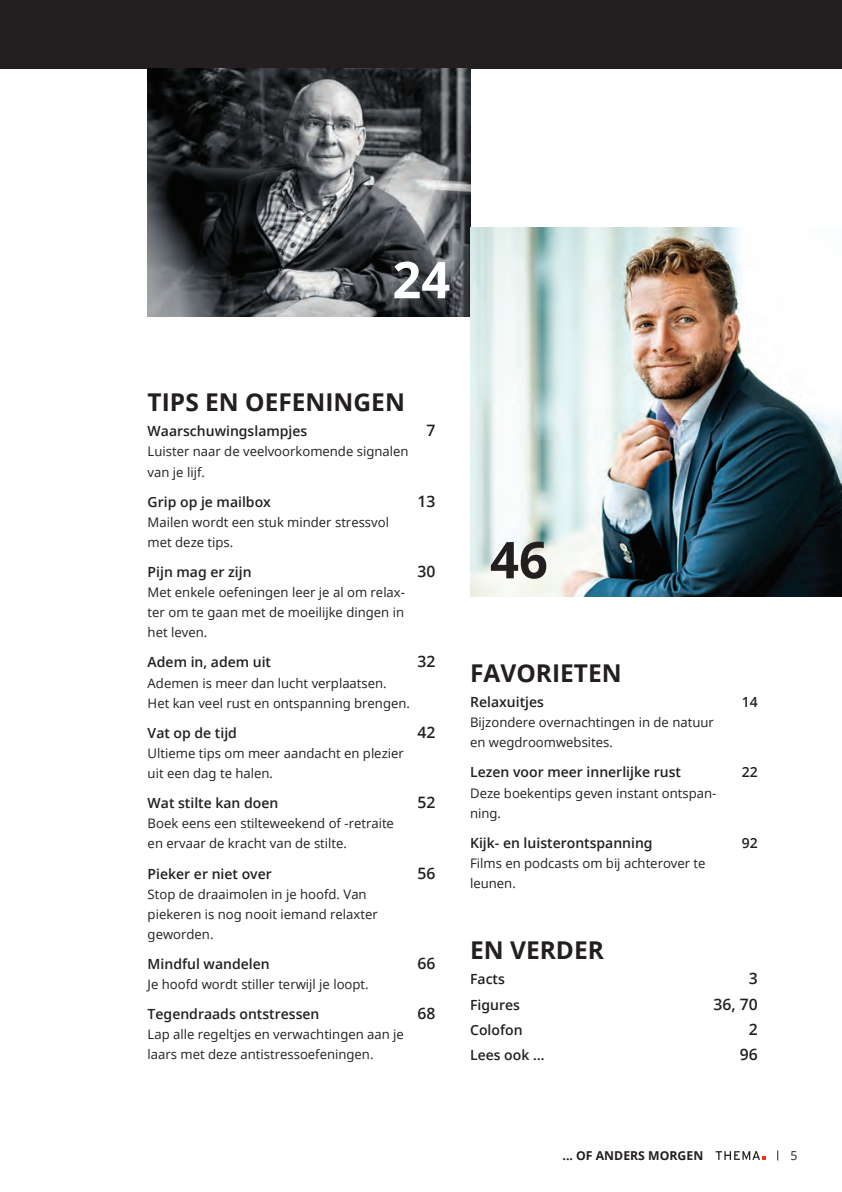
<style>
.page{position:relative;width:842px;height:1192px;background:#fff}
.page>*{position:absolute;margin:0;border:0;box-sizing:border-box;transform-origin:0 0}
.t1{font:700 50.75px "Open Sans";color:#fff}
.t2{font:700 50.75px "Open Sans";color:#231f20}
.t3{font:700 24.5px "Open Sans";color:#231f20}
.t4{font:600 15.75px "Open Sans";color:#231f20}
.t5{font:600 14px "Open Sans";color:#231f20}
.t6{font:13.12px/20.1px "Open Sans";color:#231f20}
.t7{font:700 12.25px "Open Sans";color:#231f20}
.t8{font:12.25px "Open Sans";color:#231f20}
</style>
<div class="page">
<svg style="left:716px;top:1151px;width:49px;height:8px"></svg>
<div style="left:0;top:0;width:842px;height:68px;background:#231f20"></div>
<img style="left:148px;top:69px;width:322px;height:248px">
<img style="left:470px;top:227px;width:372px;height:370px">
<h1 class="t1" style="left:392px;top:244px;width:59px">24</h1>
<h2 class="t3" style="left:148px;top:385px;width:259px">TIPS EN OEFENINGEN</h2>
<p class="t5" style="left:148px;top:421px;width:161px">Waarschuwingslampjes</p>
<p class="t4" style="left:426px;top:419px;width:10px">7</p>
<p class="t6" style="left:148px;top:441px;width:262px">Luister naar de veelvoorkomende signalen van je lijf.</p>
<p class="t5" style="left:148px;top:492px;width:125px">Grip op je mailbox</p>
<p class="t4" style="left:417px;top:490px;width:19px">13</p>
<p class="t6" style="left:148px;top:511px;width:243px">Mailen wordt een stuk minder stressvol met deze tips.</p>
<p class="t5" style="left:148px;top:562px;width:105px">Pijn mag er zijn</p>
<p class="t4" style="left:417px;top:560px;width:19px">30</p>
<p class="t6" style="left:148px;top:582px;width:259px;text-align:justify">Met enkele oefeningen leer je al om relax&shy;ter om te gaan met de moeilijke dingen in het leven.</p>
<p class="t5" style="left:148px;top:652px;width:125px">Adem in, adem uit</p>
<p class="t4" style="left:417px;top:651px;width:19px">32</p>
<p class="t6" style="left:148px;top:672px;width:264px">Ademen is meer dan lucht verplaatsen.<br>Het kan veel rust en ontspanning brengen.</p>
<p class="t5" style="left:148px;top:723px;width:91px">Vat op de tijd</p>
<p class="t4" style="left:417px;top:721px;width:19px">42</p>
<p class="t6" style="left:148px;top:742px;width:258px">Ultieme tips om meer aandacht en plezier uit een dag te halen.</p>
<p class="t5" style="left:148px;top:793px;width:132px">Wat stilte kan doen</p>
<p class="t4" style="left:417px;top:791px;width:19px">52</p>
<p class="t6" style="left:148px;top:813px;width:248px">Boek eens een stilteweekend of -retraite en ervaar de kracht van de stilte.</p>
<p class="t5" style="left:148px;top:863px;width:126px">Pieker er niet over</p>
<p class="t4" style="left:417px;top:861px;width:19px">56</p>
<p class="t6" style="left:148px;top:883px;width:232px">Stop de draaimolen in je hoofd. Van piekeren is nog nooit iemand relaxter geworden.</p>
<p class="t5" style="left:148px;top:954px;width:124px">Mindful wandelen</p>
<p class="t4" style="left:417px;top:952px;width:19px">66</p>
<p class="t6" style="left:148px;top:973px;width:223px">Je hoofd wordt stiller terwijl je loopt.</p>
<p class="t5" style="left:148px;top:1004px;width:173px">Tegendraads ontstressen</p>
<p class="t4" style="left:417px;top:1002px;width:19px">68</p>
<p class="t6" style="left:148px;top:1023px;width:258px">Lap alle regeltjes en verwachtingen aan je laars met deze antistressoefeningen.</p>
<h1 class="t2" style="left:490px;top:524px;width:59px">46</h1>
<h2 class="t3" style="left:470px;top:655px;width:153px">FAVORIETEN</h2>
<p class="t5" style="left:470px;top:692px;width:75px">Relaxuitjes</p>
<p class="t5" style="left:742px;top:692px;width:17px">14</p>
<p class="t6" style="left:470px;top:712px;width:245px">Bijzondere overnachtingen in de natuur en wegdroomwebsites.</p>
<p class="t5" style="left:470px;top:762px;width:212px">Lezen voor meer innerlijke rust</p>
<p class="t5" style="left:742px;top:762px;width:17px">22</p>
<p class="t6" style="left:470px;top:782px;width:248px">Deze boekentips geven instant ontspan&shy;ning.</p>
<p class="t5" style="left:470px;top:833px;width:184px">Kijk- en luisterontspanning</p>
<p class="t5" style="left:742px;top:833px;width:17px">92</p>
<p class="t6" style="left:470px;top:852px;width:237px">Films en podcasts om bij achterover te leunen.</p>
<h2 class="t3" style="left:470px;top:932px;width:135px">EN VERDER</h2>
<p class="t5" style="left:470px;top:969px;width:36px">Facts</p>
<p class="t4" style="left:749px;top:967px;width:10px">3</p>
<p class="t5" style="left:470px;top:994px;width:51px">Figures</p>
<p class="t4" style="left:714px;top:992px;width:46px">36, 70</p>
<p class="t5" style="left:470px;top:1019px;width:54px">Colofon</p>
<p class="t4" style="left:749px;top:1017px;width:10px">2</p>
<p class="t5" style="left:470px;top:1044px;width:76px">Lees ook …</p>
<p class="t4" style="left:740px;top:1042px;width:19px">96</p>
<p class="t7" style="left:562px;top:1146px;width:142px">... OF ANDERS MORGEN</p>
<p class="t8" style="left:790px;top:1146px;width:9px">5</p>
</div>
